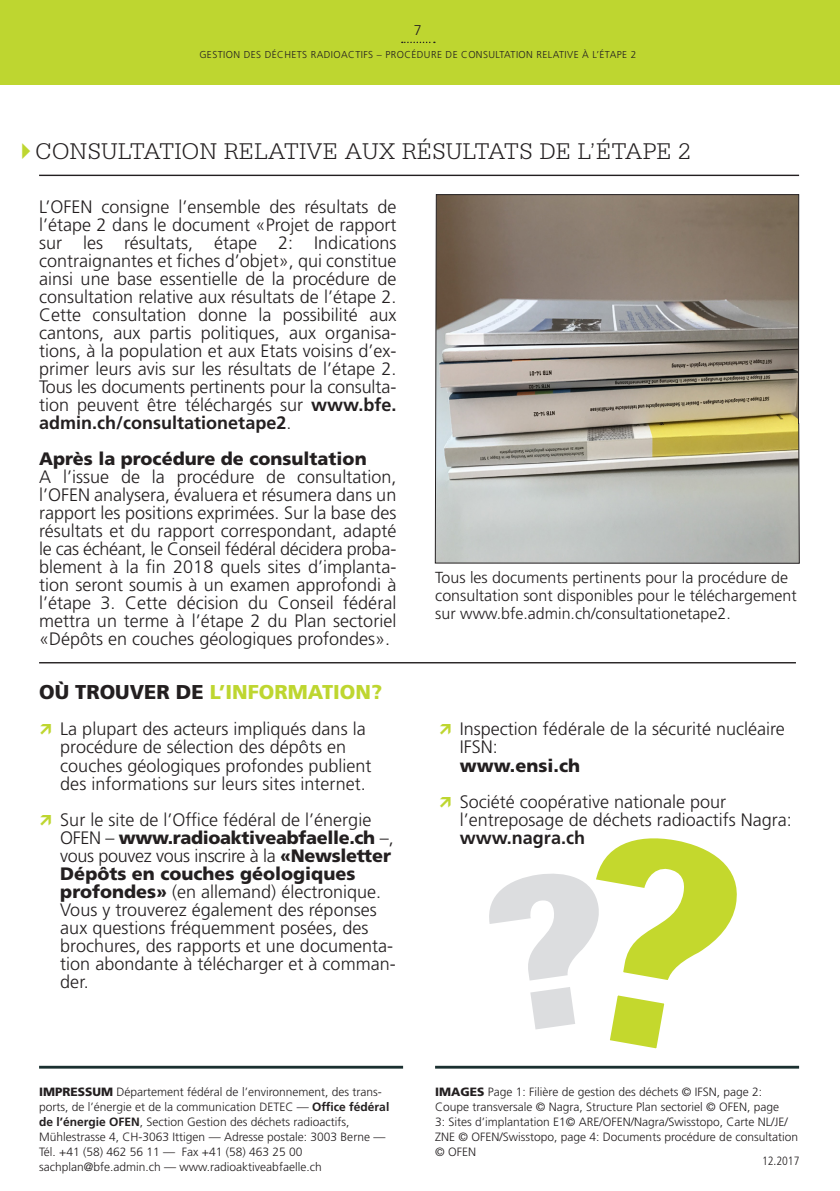
<style>
.page{position:relative;width:840px;height:1191px;background:#fff}
.page>*{position:absolute;margin:0;border:0;box-sizing:border-box;transform-origin:0 0}
.t1{font:300 24px "Serifa Std";letter-spacing:.02em;color:#231f20}
.t2{font:900 20px "Frutiger LT Std";color:#bed630}
.t3{font:300 18px/18px "Frutiger LT Std";color:#231f20}
.t4{font:900 18px "Frutiger LT Std";color:#231f20}
.t5{font:700 18px "Frutiger LT Std";color:#231f20}
.t6{font:300 16px/18px "Frutiger LT Std";color:#231f20}
.t7{font:300 14.2px "Frutiger LT Std";color:#231f20}
.t8{font:300 12px/15px "Frutiger LT Std";color:#231f20}
.t9{font:300 condensed 12px "Frutiger LT Std";color:#231f20}
.t10{font:300 10px "Frutiger LT Std";letter-spacing:.04em;color:#231f20}
.s1{font-weight:700}
.s2{color:#231f20}
.s3{font-weight:900}
</style>
<div class="page">
<hr style="left:39px;top:175px;width:759px;height:1px;background:#231f20">
<hr style="left:39px;top:662px;width:756px;height:1px;background:#231f20">
<div style="left:0;top:0;width:839px;height:85px;background:#bed630"></div>
<hr style="left:435px;top:1065px;width:363px;height:3px;background:#1b3030">
<hr style="left:39px;top:1065px;width:364px;height:3px;background:#1b3030">
<svg style="left:489px;top:873px;width:94px;height:157px"></svg>
<svg style="left:583px;top:838px;width:154px;height:211px"></svg>
<svg style="left:434px;top:194px;width:365px;height:369px;background:#a19b8f"></svg>
<svg style="left:401px;top:42px;width:33px;height:1px"></svg>
<p class="t7" style="left:413px;top:22px;width:9px">7</p>
<p class="t10" style="left:199px;top:49px;width:438px">GESTION DES DÉCHETS RADIOACTIFS – PROCÉDURE DE CONSULTATION RELATIVE À L’ÉTAPE 2</p>
<h1 class="t1" style="left:36px;top:138px;width:656px">CONSULTATION RELATIVE AUX RÉSULTATS DE L’ÉTAPE 2</h1>
<p class="t3" style="left:39px;top:198px;width:358px;text-align:justify">L’OFEN consigne l’ensemble des résultats de l’étape 2 dans le document «Projet de rapport sur les résultats, étape 2: Indications contraignantes et fiches d’objet», qui constitue ainsi une base essentielle de la procédure de consultation relative aux résultats de l’étape 2.<br>Cette consultation donne la possibilité aux cantons, aux partis politiques, aux organisa&shy;tions, à la population et aux Etats voisins d’ex&shy;primer leurs avis sur les résultats de l’étape 2.<br>Tous les documents pertinents pour la consulta&shy;tion peuvent être téléchargés sur <span class="s1">www.bfe. admin.ch/consultationetape2</span>.</p>
<p class="t4" style="left:39px;top:448px;width:329px">Après la procédure de consultation</p>
<p class="t3" style="left:39px;top:468px;width:358px;text-align:justify">A l’issue de la procédure de consultation, l’OFEN analysera, évaluera et résumera dans un rapport les positions exprimées. Sur la base des résultats et du rapport correspondant, adapté le cas échéant, le Conseil fédéral décidera proba&shy;blement à la fin 2018 quels sites d’implanta&shy;tion seront soumis à un examen approfondi à l’étape 3. Cette décision du Conseil fédéral mettra un terme à l’étape 2 du Plan sectoriel «Dépôts en couches géologiques profondes».</p>
<p class="t2" style="left:39px;top:680px;width:344px"><span class="s2">OÙ TROUVER DE</span> L’INFORMATION?</p>
<p class="t3" style="left:60px;top:720px;width:312px">La plupart des acteurs impliqués dans la procédure de sélection des dépôts en couches géologiques profondes publient des informations sur leurs sites internet.</p>
<p class="t3" style="left:60px;top:810px;width:337px">Sur le site de l’Office fédéral de l’énergie OFEN – <span class="s3">www.radioaktiveabfaelle.ch</span> –, vous pouvez vous inscrire à la <span class="s3">«Newsletter Dépôts en couches géologiques profondes»</span> (en allemand) électronique.<br>Vous y trouverez également des réponses aux questions fréquemment posées, des brochures, des rapports et une documenta&shy;tion abondante à télécharger et à comman&shy;der.</p>
<p class="t6" style="left:435px;top:569px;width:362px">Tous les documents pertinents pour la procédure de consultation sont disponibles pour le téléchargement sur www.bfe.admin.ch/consultationetape2.</p>
<p class="t3" style="left:459px;top:720px;width:326px">Inspection fédérale de la sécurité nucléaire<br>IFSN:</p>
<p class="t4" style="left:459px;top:754px;width:122px">www.ensi.ch</p>
<p class="t3" style="left:459px;top:792px;width:333px">Société coopérative nationale pour l’entreposage de déchets radioactifs Nagra:</p>
<p class="t5" style="left:459px;top:826px;width:127px">www.nagra.ch</p>
<p class="t8" style="left:39px;top:1084px;width:351px"><span class="s3">IMPRESSUM</span> Département fédéral de l’environnement, des trans&shy;ports, de l’énergie et de la communication DETEC — <span class="s1">Office fédéral de l’énergie OFEN</span>, Section Gestion des déchets radioactifs, Mühlestrasse 4, CH-3063 Ittigen — Adresse postale: 3003 Berne — Tél. +41 (58) 462 56 11 — Fax +41 (58) 463 25 00 sachplan@bfe.admin.ch — www.radioaktiveabfaelle.ch</p>
<p class="t8" style="left:435px;top:1084px;width:364px"><span class="s3">IMAGES</span> Page 1: Filière de gestion des déchets © IFSN, page 2:<br>Coupe transversale © Nagra, Structure Plan sectoriel © OFEN, page<br>3: Sites d’implantation E1© ARE/OFEN/Nagra/Swisstopo, Carte NL/JE/ ZNE © OFEN/Swisstopo, page 4: Documents procédure de consultation © OFEN</p>
<p class="t9" style="left:761px;top:1154px;width:39px">12.2017</p>
</div>
